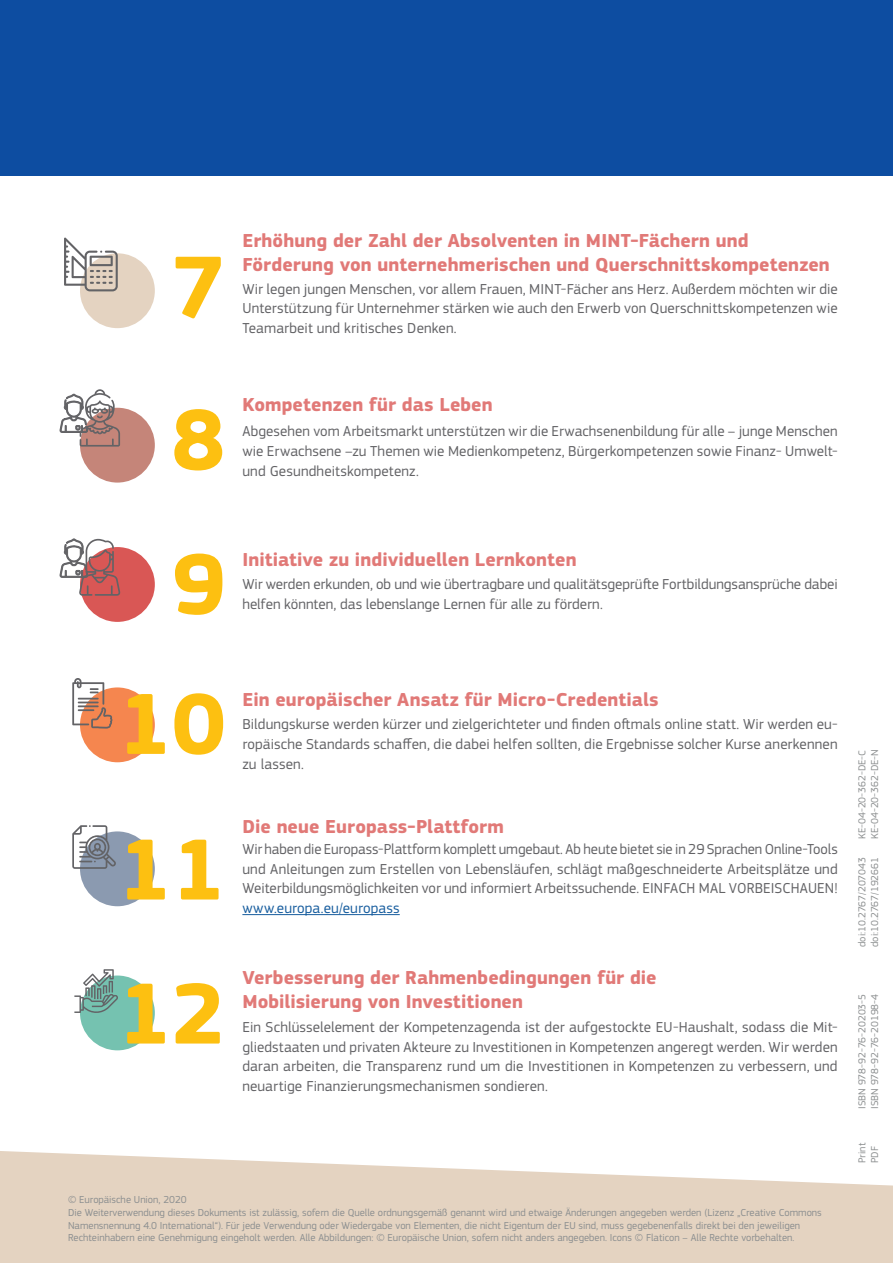
<style>
.page{position:relative;width:893px;height:1263px;background:#fff}
.page>*{position:absolute;margin:0;border:0;box-sizing:border-box;transform-origin:0 0}
.Numbers{font:700 90px "EC Square Sans Pro";color:#fdc011}
.t1{font:700 19.5px/23.4px "EC Square Sans Pro";letter-spacing:.005em;color:#e17977}
.Body{font:15px/19.8px "EC Square Sans Pro";letter-spacing:.005em;color:#636366;text-align:justify}
.t2{font:10.5px/12.6px "EC Square Sans Pro";color:#8c8f90}
.s1{color:#175d9e}
</style>
<div class="page">
<div style="left:0;top:0;width:893px;height:176px;background:#0d4da1"></div>
<svg style="left:0;top:1151px;width:893px;height:112px;fill:#e4d3c1"></svg>
<div style="left:80px;top:831px;width:75px;height:75px;background:#8b9ab0;border-radius:50%"></div>
<svg style="left:72px;top:825px;width:44px;height:44px"></svg>
<hr style="left:242px;top:914px;width:158px;height:1px;background:#175d9e">
<div style="left:80px;top:975px;width:75px;height:75px;background:#75c2b0;border-radius:50%"></div>
<svg style="left:74px;top:969px;width:44px;height:44px"></svg>
<div style="left:80px;top:547px;width:75px;height:75px;background:#d95755;border-radius:50%"></div>
<svg style="left:60px;top:538px;width:60px;height:58px"></svg>
<div style="left:80px;top:408px;width:75px;height:75px;background:#c58579;border-radius:50%"></div>
<svg style="left:60px;top:389px;width:60px;height:58px"></svg>
<div style="left:80px;top:253px;width:75px;height:75px;background:#e4d3c1;border-radius:50%"></div>
<svg style="left:64px;top:237px;width:54px;height:54px"></svg>
<div style="left:80px;top:687px;width:75px;height:75px;background:#f5864f;border-radius:50%"></div>
<svg style="left:72px;top:678px;width:41px;height:51px"></svg>
<p class="Numbers" style="left:172px;top:233px;width:55px">7</p>
<p class="t1" style="left:242px;top:230px;width:589px">Erhöhung der Zahl der Absolventen in MINT-Fächern und<br>Förderung von unternehmerischen und Querschnittskompetenzen</p>
<p class="Body" style="left:242px;top:279px;width:597px">Wir legen jungen Menschen, vor allem Frauen, MINT-Fächer ans Herz. Außerdem möchten wir die Unterstützung für Unternehmer stärken wie auch den Erwerb von Querschnittskompetenzen wie Teamarbeit und kritisches Denken.</p>
<p class="Numbers" style="left:172px;top:386px;width:55px">8</p>
<p class="t1" style="left:242px;top:393px;width:252px">Kompetenzen für das Leben</p>
<p class="Body" style="left:242px;top:421px;width:597px">Abgesehen vom Arbeitsmarkt unterstützen wir die Erwachsenenbildung für alle – junge Menschen wie Erwachsene –zu Themen wie Medienkompetenz, Bürgerkompetenzen sowie Finanz- Umwelt&shy;und Gesundheitskompetenz.</p>
<p class="Numbers" style="left:172px;top:530px;width:55px">9</p>
<p class="t1" style="left:242px;top:549px;width:336px">Initiative zu individuellen Lernkonten</p>
<p class="Body" style="left:242px;top:574px;width:597px">Wir werden erkunden, ob und wie übertragbare und qualitätsgeprüfte Fortbildungsansprüche dabei helfen könnten, das lebenslange Lernen für alle zu fördern.</p>
<p class="Numbers" style="left:118px;top:670px;width:109px">10</p>
<p class="t1" style="left:242px;top:688px;width:418px">Ein europäischer Ansatz für Micro-Credentials</p>
<p class="Body" style="left:242px;top:714px;width:597px">Bildungskurse werden kürzer und zielgerichteter und finden oftmals online statt. Wir werden eu&shy;ropäische Standards schaffen, die dabei helfen sollten, die Ergebnisse solcher Kurse anerkennen zu lassen.</p>
<p class="Numbers" style="left:118px;top:816px;width:109px">11</p>
<p class="Numbers" style="left:118px;top:960px;width:109px">12</p>
<p class="t1" style="left:242px;top:815px;width:263px">Die neue Europass-Plattform</p>
<p class="Body" style="left:242px;top:839px;width:597px">Wir haben die Europass-Plattform komplett umgebaut. Ab heute bietet sie in 29 Sprachen Online-Tools und Anleitungen zum Erstellen von Lebensläufen, schlägt maßgeschneiderte Arbeitsplätze und Weiterbildungsmöglichkeiten vor und informiert Arbeitssuchende. EINFACH MAL VORBEISCHAUEN! <span class="s1">www.europa.eu/europass</span></p>
<p class="t1" style="left:242px;top:967px;width:416px">Verbesserung der Rahmenbedingungen für die<br>Mobilisierung von Investitionen</p>
<p class="Body" style="left:242px;top:1017px;width:597px">Ein Schlüsselelement der Kompetenzagenda ist der aufgestockte EU-Haushalt, sodass die Mit&shy;gliedstaaten und privaten Akteure zu Investitionen in Kompetenzen angeregt werden. Wir werden daran arbeiten, die Transparenz rund um die Investitionen in Kompetenzen zu verbessern, und neuartige Finanzierungsmechanismen sondieren.</p>
<p class="t2" style="left:68px;top:1193px;width:120px">© Europäische Union, 2020</p>
<p class="t2" style="left:68px;top:1206px;width:755px">Die Weiterverwendung dieses Dokuments ist zulässig, sofern die Quelle ordnungsgemäß genannt wird und etwaige Änderungen angegeben werden (Lizenz „Creative Commons<br>Namensnennung 4.0 International“). Für jede Verwendung oder Wiedergabe von Elementen, die nicht Eigentum der EU sind, muss gegebenenfalls direkt bei den jeweiligen<br>Rechteinhabern eine Genehmigung eingeholt werden. Alle Abbildungen: © Europäische Union, sofern nicht anders angegeben. Icons © Flaticon – Alle Rechte vorbehalten.</p>
<p class="t2" style="left:868px;top:839px;width:91px;rotate:-90deg">KE-04-20-362-DE-N</p>
<p class="t2" style="left:856px;top:839px;width:90px;rotate:-90deg">KE-04-20-362-DE-C</p>
<p class="t2" style="left:856px;top:947px;width:91px;rotate:-90deg">doi:10.2767/207043</p>
<p class="t2" style="left:868px;top:947px;width:91px;rotate:-90deg">doi:10.2767/192661</p>
<p class="t2" style="left:868px;top:1109px;width:116px;rotate:-90deg">ISBN 978-92-76-20198-4</p>
<p class="t2" style="left:856px;top:1109px;width:116px;rotate:-90deg">ISBN 978-92-76-20203-5</p>
<p class="t2" style="left:856px;top:1163px;width:21px;rotate:-90deg">Print</p>
<p class="t2" style="left:868px;top:1163px;width:18px;rotate:-90deg">PDF</p>
</div>
